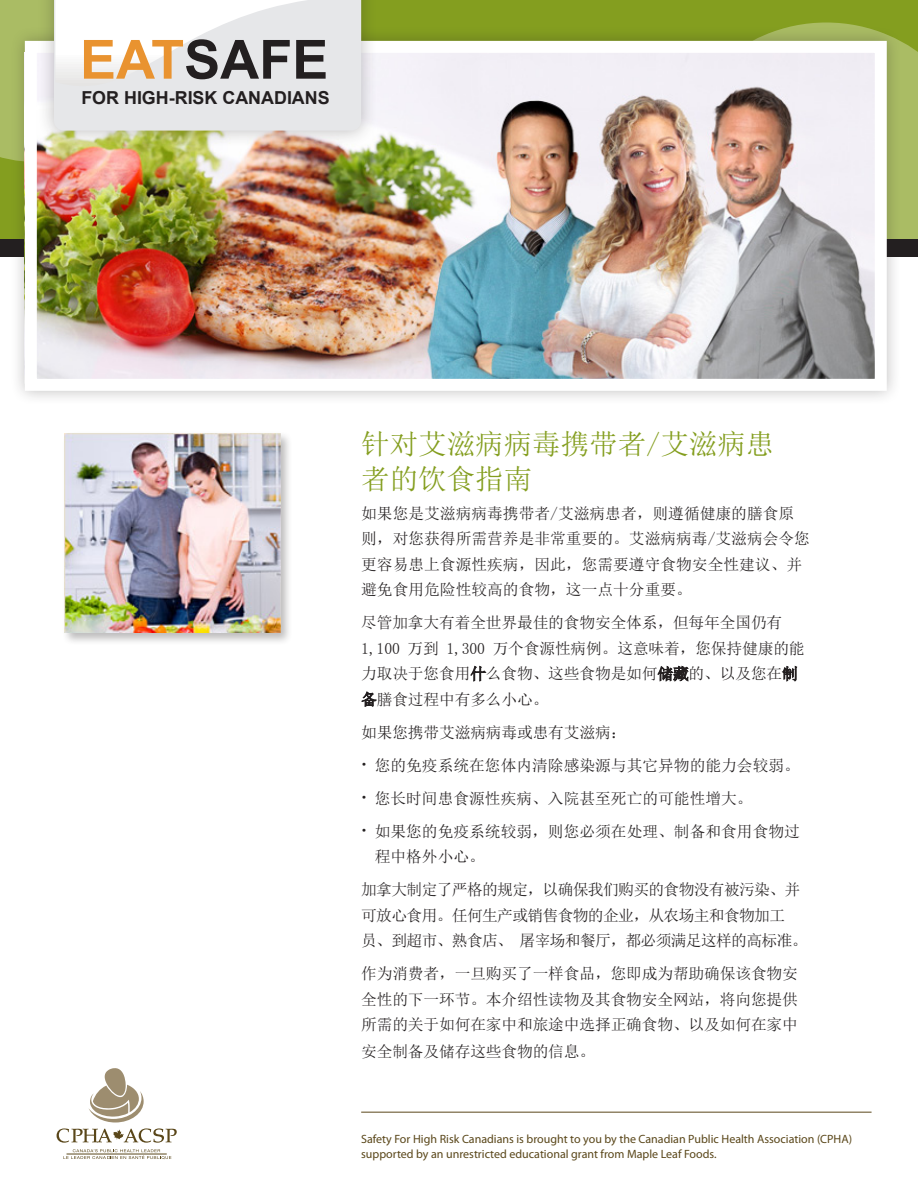
<style>
.page{position:relative;width:918px;height:1188px;background:#fff}
.page>*{position:absolute;margin:0;border:0;box-sizing:border-box;transform-origin:0 0}
.t1{font:700 54px "Arial";color:#231f20}
.t2{font:28.5px/34.2px "Sim Sun";color:#849e1f}
.t3{font:700 17.85px "Arial";color:#231f20}
.body_copy{font:15.75px/25.5px "Sim Sun";letter-spacing:-.01em;color:#231f20}
.bullets{font:15.75px/25.5px "Sim Sun";color:#231f20}
.body_copy-2{font:15.75px/25.5px "Sim Sun";letter-spacing:-.04em;color:#231f20}
.t4{font:12px/14.4px "Myriad Pro";color:#5a471a}
.s1{color:#e99330}
.s2{font-size:12px}
</style>
<div class="page">
<div style="left:0;top:0;width:918px;height:239px;background:#849e1f"></div>
<svg style="left:794px;top:23px;width:124px;height:216px;background:#a4b759"></svg>
<div style="left:0;top:239px;width:918px;height:18px;background:#231f20"></div>
<div style="left:10px;top:26px;width:892px;height:380px;background:#231f20;opacity:.3"></div>
<img style="left:38px;top:54px;width:836px;height:324px">
<div style="left:25px;top:41px;width:862px;height:350px;border:12px solid #fff"></div>
<svg style="left:57px;top:1068px;width:120px;height:75px"></svg>
<svg style="left:63px;top:1149px;width:108px;height:10px"></svg>
<svg style="left:470px;top:665px;width:17px;height:17px"></svg>
<svg style="left:657px;top:665px;width:32px;height:17px"></svg>
<svg style="left:781px;top:665px;width:17px;height:17px"></svg>
<svg style="left:361px;top:691px;width:16px;height:16px"></svg>
<div style="left:62px;top:431px;width:231px;height:214px;background:#231f20;opacity:.3"></div>
<img style="left:64px;top:434px;width:216px;height:199px">
<hr style="left:361px;top:1112px;width:511px;height:1px;background:#5a471a">
<div style="left:37px;top:0;width:341px;height:148px;background:#231f20;opacity:.3"></div>
<svg style="left:0;top:0;width:361px;height:162px;background:#e1e0d2"></svg>
<p class="t1" style="left:80px;top:24px;width:250px"><span class="s1">EAT</span>SAFE</p>
<p class="t3" style="left:81px;top:86px;width:250px">FOR HIGH-RISK CANADIANS</p>
<p class="t2" style="left:361px;top:427px;width:415px">针对艾滋病病毒携带者/艾滋病患者的饮食指南</p>
<p class="body_copy" style="left:361px;top:500px;width:450px">如果您是艾滋病病毒携带者/艾滋病患者，则遵循健康的膳食原则，对您获得所需营养是非常重要的。艾滋病病毒/艾滋病会令您更容易患上食源性疾病，因此，您需要遵守食物安全性建议、并避免食用危险性较高的食物，这一点十分重要。</p>
<p class="body_copy" style="left:361px;top:610px;width:445px">尽管加拿大有着全世界最佳的食物安全体系，但每年全国仍有<br>1,100 万到 1,300 万个食源性病例。这意味着，您保持健康的能力取决于您食用什么食物、这些食物是如何储藏的、以及您在制备膳食过程中有多么小心。</p>
<p class="body_copy" style="left:361px;top:719px;width:267px">如果您携带艾滋病病毒或患有艾滋病：</p>
<p class="bullets" style="left:361px;top:752px;width:440px"><span class="s2">•</span> 您的免疫系统在您体内清除感染源与其它异物的能力会较弱。</p>
<p class="bullets" style="left:361px;top:785px;width:393px"><span class="s2">•</span> 您长时间患食源性疾病、入院甚至死亡的可能性增大。</p>
<p class="bullets" style="left:375px;top:818px;width:427px;text-indent:-14px"><span class="s2">•</span> 如果您的免疫系统较弱，则您必须在处理、制备和食用食物过程中格外小心。</p>
<p class="body_copy-2" style="left:361px;top:877px;width:448px">加拿大制定了严格的规定，以确保我们购买的食物没有被污染、并可放心食用。任何生产或销售食物的企业，从农场主和食物加工<br>员、到超市、熟食店、 屠宰场和餐厅，都必须满足这样的高标准。</p>
<p class="body_copy" style="left:361px;top:961px;width:438px;text-align:justify">作为消费者，一旦购买了一样食品，您即成为帮助确保该食物安全性的下一环节。本介绍性读物及其食物安全网站，将向您提供所需的关于如何在家中和旅途中选择正确食物、以及如何在家中</p>
<p class="body_copy" style="left:361px;top:1039px;width:236px">安全制备及储存这些食物的信息。</p>
<p class="t4" style="left:361px;top:1132px;width:492px">Safety For High Risk Canadians is brought to you by the Canadian Public Health Association (CPHA) supported by an unrestricted educational grant from Maple Leaf Foods.</p>
</div>
